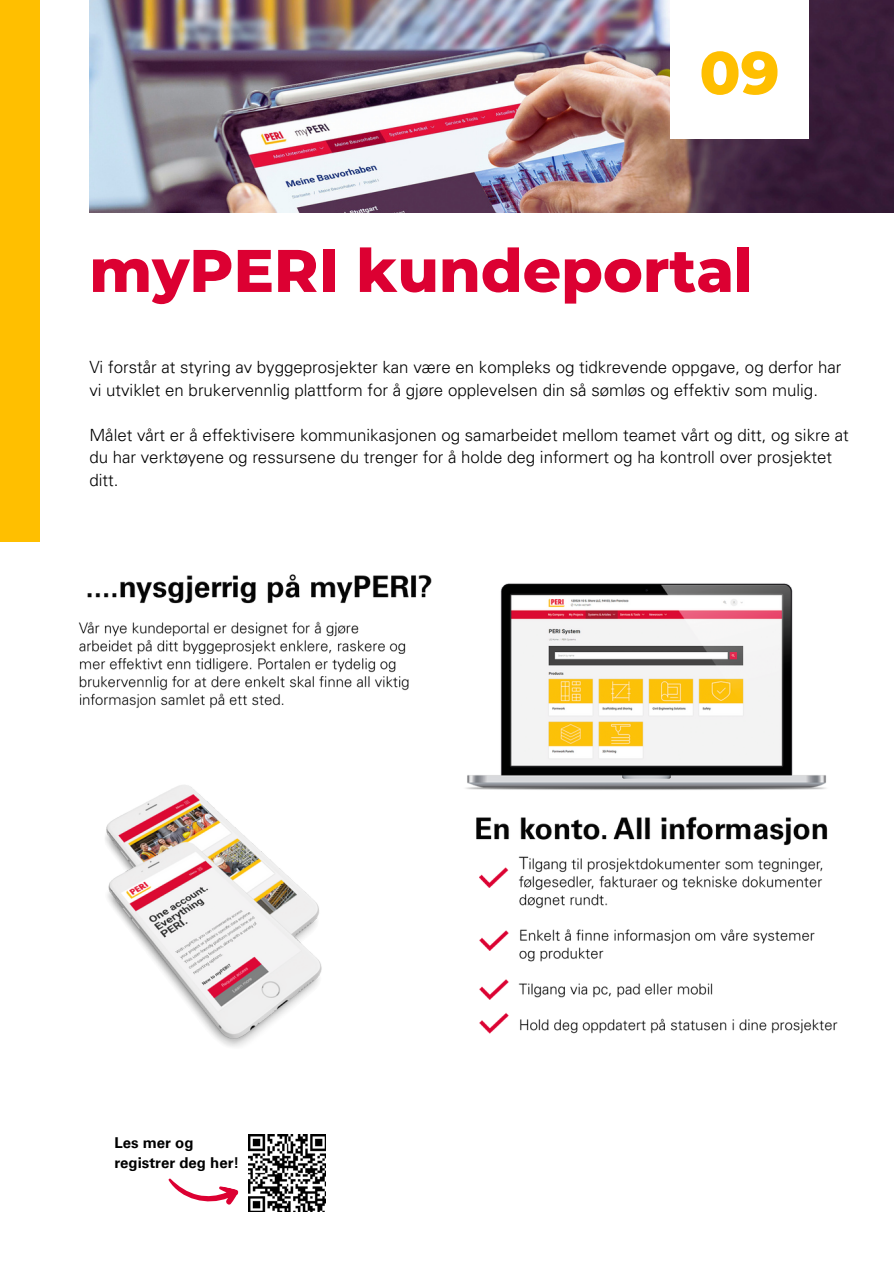
<style>
.page{position:relative;width:894px;height:1264px;background:#fff}
.page>*{position:absolute;margin:0;border:0;box-sizing:border-box;transform-origin:0 0}
.t1{font:800 60px "Montserrat";color:#dc0032}
.t2{font:800 60px "Montserrat";color:#ffbf00}
.t3{font:300 16.8px/22.5px "Univers LT Pro 45";color:#000}
.t4{font:700 15px/20.2px "Univers LT Pro 65";color:#000}
</style>
<div class="page">
<img style="left:89px;top:0;width:804px;height:212px">
<div style="left:670px;top:0;width:138px;height:138px;background:#fff"></div>
<img style="left:78px;top:574px;width:760px;height:473px">
<img style="left:248px;top:1134px;width:77px;height:77px">
<svg style="left:168px;top:1178px;width:71px;height:27px"></svg>
<div style="left:0;top:0;width:40px;height:542px;background:#ffbf00"></div>
<h1 class="t2" style="left:699px;top:36px;width:82px">09</h1>
<h1 class="t1" style="left:89px;top:234px;width:664px">myPERI kundeportal</h1>
<p class="t3" style="left:89px;top:358px;width:753px">Vi forstår at styring av byggeprosjekter kan være en kompleks og tidkrevende oppgave, og derfor har vi utviklet en brukervennlig plattform for å gjøre opplevelsen din så sømløs og effektiv som mulig.</p>
<p class="t3" style="left:89px;top:426px;width:760px">Målet vårt er å effektivisere kommunikasjonen og samarbeidet mellom teamet vårt og ditt, og sikre at du har verktøyene og ressursene du trenger for å holde deg informert og ha kontroll over prosjektet ditt.</p>
<p class="t4" style="left:114px;top:1134px;width:126px">Les mer og registrer deg her!</p>
</div>
